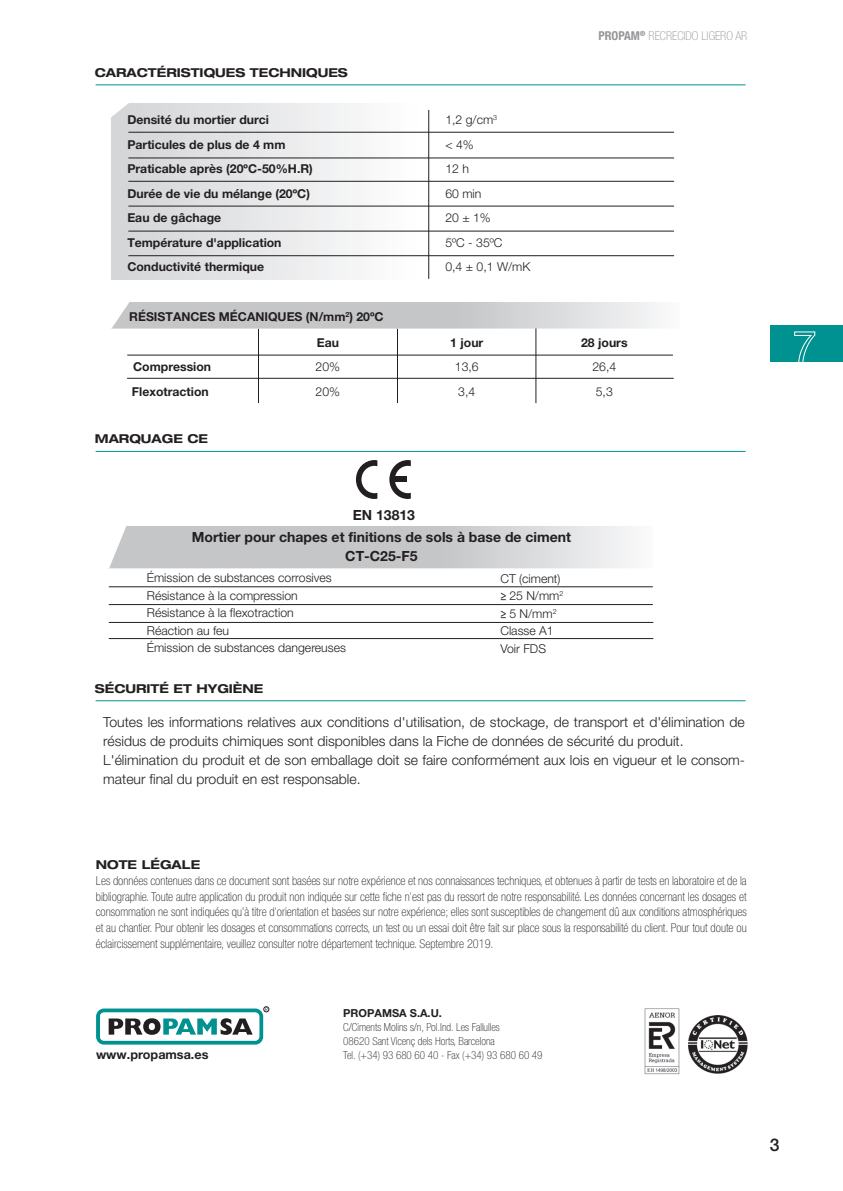
<style>
.page{position:relative;width:843px;height:1191px;background:#fff}
.page>*{position:absolute;margin:0;border:0;box-sizing:border-box;transform-origin:0 0}
.t1{font:500 17.5px "Helvetica Neue LT Std";color:#231f20}
.t2{font:300 14px/18.9px "Helvetica Neue LT Pro";color:#231f20}
.t3{font:700 14px/22.1px "Helvetica Neue LT Pro";color:#231f20;text-align:center}
.t4{font:700 12.6px "Helvetica Neue LT Pro";color:#231f20}
.t5{font:100 condensed 12.25px/15.8px "Helvetica Neue LT Std";color:#231f20;text-align:justify}
.t6{font:300 12.25px/24.5px "Helvetica Neue LT Pro";color:#231f20}
.t7{font:700 12.25px/24.5px "Helvetica Neue LT Pro";color:#231f20}
.t8{font:700 expanded 12.25px "Helvetica Neue LT Pro";color:#231f20}
.t9{font:100 condensed 12.25px "Helvetica Neue LT Std";color:#939598}
.t10{font:100 condensed 11.03px/14.2px "Helvetica Neue LT Std";color:#231f20}
.t11{font:700 11.03px "Helvetica Neue LT Pro";color:#231f20}
.s1{font-family:"Helvetica Neue LT Pro";font-weight:700}
.s2{font-family:"Helvetica Neue LT Std";font-weight:700;font-stretch:condensed}
</style>
<div class="page">
<div style="left:770px;top:325px;width:73px;height:36px;background:#009290"></div>
<svg style="left:794px;top:331px;width:22px;height:31px"></svg>
<hr style="left:96px;top:85px;width:650px;height:1px;background:#009290">
<svg style="left:111px;top:103px;width:564px;height:177px"></svg>
<hr style="left:128px;top:132px;width:546px;height:1px;background:#231f20">
<hr style="left:128px;top:158px;width:546px;height:1px;background:#231f20">
<hr style="left:128px;top:181px;width:546px;height:1px;background:#231f20">
<hr style="left:128px;top:206px;width:546px;height:1px;background:#231f20">
<hr style="left:128px;top:231px;width:546px;height:1px;background:#231f20">
<hr style="left:128px;top:255px;width:546px;height:1px;background:#231f20">
<hr style="left:428px;top:110px;width:1px;height:169px;background:#231f20">
<hr style="left:127px;top:355px;width:546px;height:1px;background:#231f20">
<hr style="left:258px;top:328px;width:1px;height:74px;background:#231f20">
<hr style="left:397px;top:328px;width:1px;height:75px;background:#231f20">
<hr style="left:127px;top:378px;width:547px;height:1px;background:#231f20">
<svg style="left:111px;top:302px;width:546px;height:27px;background:#cfd0d1"></svg>
<svg style="left:356px;top:460px;width:21px;height:39px"></svg>
<svg style="left:389px;top:460px;width:22px;height:39px"></svg>
<div style="left:392px;top:476px;width:15px;height:6px;background:#231f20"></div>
<svg style="left:109px;top:526px;width:522px;height:43px;background:#cfcfd1"></svg>
<hr style="left:109px;top:586px;width:544px;height:1px;background:#231f20">
<hr style="left:109px;top:604px;width:544px;height:1px;background:#231f20">
<hr style="left:109px;top:622px;width:544px;height:1px;background:#231f20">
<hr style="left:109px;top:638px;width:544px;height:1px;background:#231f20">
<hr style="left:96px;top:451px;width:650px;height:1px;background:#009290">
<hr style="left:96px;top:700px;width:650px;height:1px;background:#009290">
<svg style="left:96px;top:1006px;width:173px;height:38px"></svg>
<img style="left:689px;top:1015px;width:59px;height:59px">
<img style="left:644px;top:1008px;width:36px;height:67px">
<hr style="left:536px;top:328px;width:1px;height:75px;background:#231f20">
<p class="t8" style="left:95px;top:65px;width:255px">CARACTÉRISTIQUES TECHNIQUES</p>
<p class="t7" style="left:127px;top:107px;width:187px">Densité du mortier durci<br>Particules de plus de 4 mm<br>Praticable après (20ºC-50%H.R)<br>Durée de vie du mélange (20ºC)<br>Eau de gâchage<br>Température d'application<br>Conductivité thermique</p>
<p class="t6" style="left:445px;top:107px;width:86px">1,2 g/cm<sup>3<br></sup>&lt; 4%<br>12 h<br>60 min<br>20 ± 1%<br>5ºC - 35ºC<br>0,4 ± 0,1 W/mK</p>
<p class="t7" style="left:129px;top:304px;width:256px">RÉSISTANCES MÉCANIQUES (N/mm<sup>2</sup>) 20ºC</p>
<p class="t7" style="left:133px;top:354px;width:80px">Compression</p>
<p class="t7" style="left:132px;top:379px;width:78px">Flexotraction</p>
<p class="t8" style="left:95px;top:431px;width:115px">MARQUAGE CE</p>
<p class="t7" style="left:317px;top:330px;width:24px">Eau</p>
<p class="t6" style="left:316px;top:354px;width:26px">20%<br>20%</p>
<p class="t7" style="left:450px;top:330px;width:35px">1 jour</p>
<p class="t6" style="left:455px;top:354px;width:25px">13,6<br>3,4</p>
<p class="t9" style="left:598px;top:29px;width:151px"><span class="s1">PROPAM</span><sup>®</sup> RECRECIDO LIGERO AR</p>
<p class="t7" style="left:581px;top:330px;width:48px">28 jours</p>
<p class="t6" style="left:592px;top:354px;width:25px">26,4<br>5,3</p>
<p class="t3" style="left:192px;top:503px;width:381px">EN 13813<br>Mortier pour chapes et finitions de sols à base de ciment</p>
<p class="t3" style="left:345px;top:545px;width:74px">CT-C25-F5</p>
<p class="t6" style="left:147px;top:569px;width:201px;line-height:17.5px">Émission de substances corrosives<br>Résistance à la compression<br>Résistance à la flexotraction<br>Réaction au feu<br>Émission de substances dangereuses</p>
<p class="t6" style="left:500px;top:569px;width:65px;line-height:17.5px">CT (ciment) <span class="s2">≥</span> 25 N/mm<sup>2 </sup><span class="s2">≥</span> 5 N/mm<sup>2<br></sup>Classe A1<br>Voir FDS</p>
<p class="t8" style="left:95px;top:680px;width:170px">SÉCURITÉ ET HYGIÈNE</p>
<p class="t2" style="left:103px;top:712px;width:643px">Toutes les informations relatives aux conditions d'utilisation, de stockage, de transport et d'élimination de résidus de produits chimiques sont disponibles dans la Fiche de données de sécurité du produit.<br>L'élimination du produit et de son emballage doit se faire conformément aux lois en vigueur et le consom&shy;mateur final du produit en est responsable.</p>
<p class="t8" style="left:96px;top:857px;width:106px">NOTE LÉGALE</p>
<p class="t5" style="left:96px;top:872px;width:652px">Les données contenues dans ce document sont basées sur notre expérience et nos connaissances techniques, et obtenues à partir de tests en laboratoire et de la bibliographie. Toute autre application du produit non indiquée sur cette fiche n'est pas du ressort de notre responsabilité. Les données concernant les dosages et consommation ne sont indiquées qu'à titre d'orientation et basées sur notre expérience; elles sont susceptibles de changement dû aux conditions atmosphériques et au chantier. Pour obtenir les dosages et consommations corrects, un test ou un essai doit être fait sur place sous la responsabilité du client. Pour tout doute ou éclaircissement supplémentaire, veuillez consulter notre département technique. Septembre 2019.</p>
<p class="t4" style="left:96px;top:1046px;width:114px">www.propamsa.es</p>
<p class="t11" style="left:343px;top:1006px;width:100px">PROPAMSA S.A.U.</p>
<p class="t10" style="left:343px;top:1019px;width:201px">C/Ciments Molins s/n, Pol.Ind. Les Fallulles<br>08620 Sant Vicenç dels Horts, Barcelona<br>Tel. (+34) 93 680 60 40 - Fax (+34) 93 680 60 49</p>
<h1 class="t1" style="left:770px;top:1134px;width:11px">3</h1>
</div>
